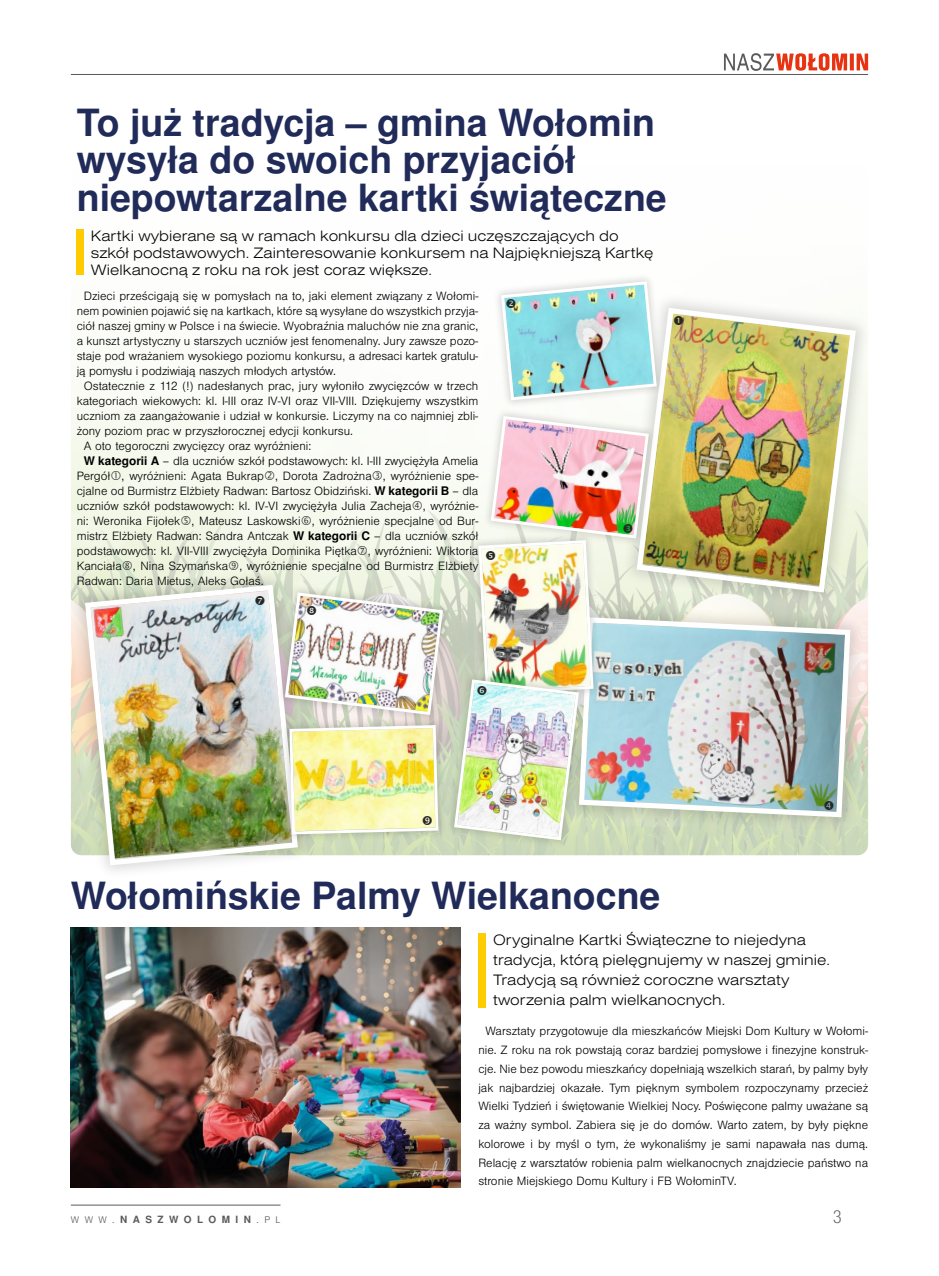
<style>
.page{position:relative;width:939px;height:1276px;background:#fff}
.page>*{position:absolute;margin:0;border:0;box-sizing:border-box;transform-origin:0 0}
.t1{font:700 37.5px/37.5px "Nimbus San LOT";color:#212b59}
.t2{font:18.75px "Nimbus San DOT Lig Con";color:#5a5a59}
.t3{font:300 expanded 15.62px/20px "Nimbus San TOT";color:#000}
.t4{font:300 12.5px/18.8px "Nimbus San TOT";color:#000;text-align:justify}
.t5{font:700 10px "Nimbus San LOT";letter-spacing:.55em;color:#5a5a59}
.s1{font-family:"Nimbus San LOT";font-weight:700;font-size:11.88px}
.s2{font-family:"Nimbus San TOT";font-weight:300}
</style>
<div class="page">
<hr style="left:71px;top:1204px;width:210px;height:1px;background:#5a5a59">
<hr style="left:71px;top:74px;width:797px;height:1px;background:#5a5a59">
<svg style="left:724px;top:53px;width:144px;height:18px"></svg>
<img style="left:71px;top:229px;width:797px;height:626px">
<div style="left:77px;top:229px;width:7px;height:46px;background:#fc0"></div>
<div style="left:478px;top:933px;width:7px;height:74px;background:#fc0"></div>
<img style="left:71px;top:927px;width:390px;height:260px">
<div style="left:564px;top:602px;width:302px;height:231px;background:#000;opacity:.15"></div>
<img style="left:650px;top:614px;width:203px;height:206px">
<div style="left:621px;top:292px;width:250px;height:315px;background:#000;opacity:.15"></div>
<img style="left:650px;top:305px;width:209px;height:290px">
<div style="left:70px;top:569px;width:243px;height:312px;background:#000;opacity:.15"></div>
<img style="left:82px;top:582px;width:219px;height:286px">
<div style="left:492px;top:273px;width:174px;height:136px;background:#000;opacity:.15"></div>
<div style="left:281px;top:716px;width:166px;height:127px;background:#000;opacity:.15"></div>
<svg style="left:288px;top:506px;width:152px;height:330px;background:#f0f0c1"></svg>
<div style="left:482px;top:407px;width:175px;height:140px;background:#000;opacity:.15"></div>
<div style="left:276px;top:584px;width:175px;height:139px;background:#000;opacity:.15"></div>
<div style="left:445px;top:671px;width:143px;height:178px;background:#000;opacity:.15"></div>
<svg style="left:111px;top:471px;width:9px;height:9px"></svg>
<svg style="left:265px;top:471px;width:9px;height:9px"></svg>
<svg style="left:373px;top:471px;width:9px;height:9px"></svg>
<svg style="left:413px;top:501px;width:9px;height:9px"></svg>
<svg style="left:181px;top:516px;width:9px;height:9px"></svg>
<svg style="left:302px;top:516px;width:9px;height:9px"></svg>
<svg style="left:358px;top:546px;width:9px;height:9px"></svg>
<svg style="left:123px;top:561px;width:9px;height:9px"></svg>
<svg style="left:229px;top:561px;width:9px;height:9px"></svg>
<svg style="left:674px;top:316px;width:9px;height:9px"></svg>
<svg style="left:499px;top:280px;width:159px;height:122px"></svg>
<svg style="left:825px;top:801px;width:9px;height:9px"></svg>
<img style="left:452px;top:414px;width:198px;height:428px">
<svg style="left:423px;top:816px;width:9px;height:9px"></svg>
<svg style="left:256px;top:596px;width:9px;height:9px"></svg>
<img style="left:283px;top:591px;width:162px;height:125px">
<h1 class="t1" style="left:77px;top:105px;width:592px">To już tradycja – gmina Wołomin wysyła do swoich przyjaciół niepowtarzalne kartki świąteczne</h1>
<p class="t3" style="left:91px;top:227px;width:564px;line-height:16.9px">Kartki wybierane są w ramach konkursu dla dzieci uczęszczających do szkół podstawowych. Zainteresowanie konkursem na Najpiękniejszą Kartkę<br>Wielkanocną z roku na rok jest coraz większe.</p>
<p class="t4" style="left:84px;top:287px;width:396px">Dzieci prześcigają się w pomysłach na to, jaki element związany z Wołomi-</p>
<p class="t4" style="left:77px;top:302px;width:403px">nem powinien pojawić się na kartkach, które są wysyłane do wszystkich przyja-</p>
<p class="t4" style="left:77px;top:317px;width:403px">ciół naszej gminy w Polsce i na świecie. Wyobraźnia maluchów nie zna granic,</p>
<p class="t4" style="left:77px;top:332px;width:403px">a kunszt artystyczny u starszych uczniów jest fenomenalny. Jury zawsze pozo-</p>
<p class="t4" style="left:77px;top:347px;width:403px">staje pod wrażaniem wysokiego poziomu konkursu, a adresaci kartek gratulu-</p>
<p class="t4" style="left:77px;top:362px;width:261px">ją pomysłu i podziwiają naszych młodych artystów.</p>
<p class="t4" style="left:84px;top:377px;width:396px">Ostatecznie z 112 (!) nadesłanych prac, jury wyłoniło zwycięzców w trzech</p>
<p class="t4" style="left:77px;top:392px;width:403px">kategoriach wiekowych: kl. I-III oraz IV-VI oraz VII-VIII. Dziękujemy wszystkim</p>
<p class="t4" style="left:77px;top:407px;width:403px">uczniom za zaangażowanie i udział w konkursie. Liczymy na co najmniej zbli-</p>
<p class="t4" style="left:77px;top:422px;width:278px">żony poziom prac w przyszłorocznej edycji konkursu.</p>
<p class="t4" style="left:84px;top:437px;width:229px">A oto tegoroczni zwycięzcy oraz wyróżnieni:</p>
<p class="t4" style="left:84px;top:452px;width:396px"><span class="s1">W kategorii A</span> – dla uczniów szkół podstawowych: kl. I-III zwyciężyła Amelia</p>
<p class="t4" style="left:77px;top:467px;width:403px">Pergół , wyróżnieni: Agata Bukrap , Dorota Zadrożna , wyróżnienie spe-</p>
<p class="t4" style="left:77px;top:482px;width:403px">cjalne od Burmistrz Elżbiety Radwan: Bartosz Obidziński. <span class="s1">W kategorii B</span> – dla</p>
<p class="t4" style="left:77px;top:497px;width:403px">uczniów szkół podstawowych: kl. IV-VI zwyciężyła Julia Zacheja , wyróżnie-</p>
<p class="t4" style="left:77px;top:512px;width:403px">ni: Weronika Fijołek , Mateusz Laskowski , wyróżnienie specjalne od Bur-</p>
<p class="t4" style="left:77px;top:527px;width:403px">mistrz Elżbiety Radwan: Sandra Antczak <span class="s1">W kategorii C</span> – dla uczniów szkół</p>
<p class="t4" style="left:77px;top:542px;width:403px">podstawowych: kl. VII-VIII zwyciężyła Dominika Piętka , wyróżnieni: Wiktoria</p>
<p class="t4" style="left:77px;top:557px;width:403px">Kanciała , Nina Szymańska , wyróżnienie specjalne od Burmistrz Elżbiety</p>
<p class="t4" style="left:77px;top:572px;width:188px">Radwan: Daria Mietus, Aleks Gołaś.</p>
<h1 class="t1" style="left:71px;top:878px;width:591px">Wołomińskie Palmy Wielkanocne</h1>
<p class="t3" style="left:493px;top:930px;width:338px">Oryginalne Kartki Świąteczne to niejedyna tradycja, którą pielęgnujemy w naszej gminie.<br>Tradycją są również coroczne warsztaty tworzenia palm wielkanocnych.</p>
<p class="t4" style="left:478px;top:1022px;width:391px;text-indent:7px">Warsztaty przygotowuje dla mieszkańców Miejski Dom Kultury w Wołomi&shy;nie. Z roku na rok powstają coraz bardziej pomysłowe i finezyjne konstruk&shy;cje. Nie bez powodu mieszkańcy dopełniają wszelkich starań, by palmy były jak najbardziej okazałe. Tym pięknym symbolem rozpoczynamy przecież Wielki Tydzień i świętowanie Wielkiej Nocy. Poświęcone palmy uważane są za ważny symbol. Zabiera się je do domów. Warto zatem, by były piękne kolorowe i by myśl o tym, że wykonaliśmy je sami napawała nas dumą.<br>Relację z warsztatów robienia palm wielkanocnych znajdziecie państwo na stronie Miejskiego Domu Kultury i FB WołominTV.</p>
<p class="t5" style="left:71px;top:1213px;width:211px"><span class="s2">WWW.</span>NASZWOLOMIN<span class="s2">.PL</span></p>
<h2 class="t2" style="left:833px;top:1206px;width:10px">3</h2>
</div>
